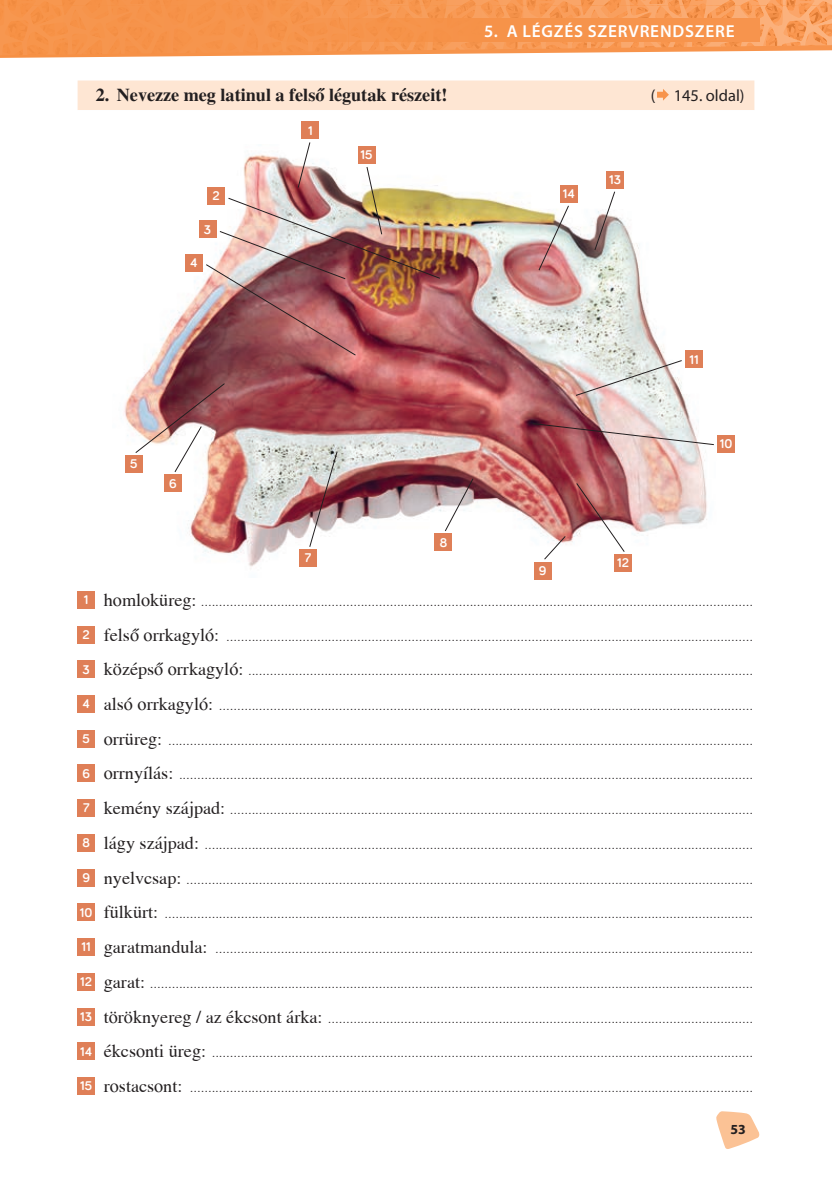
<style>
.page{position:relative;width:832px;height:1180px;background:#fff}
.page>*{position:absolute;margin:0;border:0;box-sizing:border-box;transform-origin:0 0}
.t1{font:700 18.2px "Toronto Mozaik";color:#231f20}
.t2{font:600 17.32px "Myriad Pro";letter-spacing:.045em;color:#fff}
.t3{font:16.45px "Myriad Pro";color:#231f20}
.t4{font:700 13.83px "Myriad Pro";color:#231f20}
.t5{font:700 12.95px "Bariol";color:#fff}
.t6{font:12.08px "Toronto Mozaik";color:#231f20}
.s1{font-family:"Bariol";font-weight:700;font-size:12.95px;color:#fff}
.s2{font-size:18.2px}
</style>
<div class="page">
<svg style="left:0;top:0;width:832px;height:58px;background:#f7a264"></svg>
<svg style="left:716px;top:1111px;width:44px;height:38px"></svg>
<div style="left:0;top:18px;width:759px;height:23px;background:#f6944c"></div>
<div style="left:78px;top:80px;width:676px;height:30px;background:#fee6d3"></div>
<div style="left:78px;top:591px;width:17px;height:17px;background:#df7f57"></div>
<div style="left:78px;top:626px;width:17px;height:17px;background:#df7f57"></div>
<div style="left:78px;top:660px;width:17px;height:18px;background:#df7f57"></div>
<div style="left:78px;top:695px;width:17px;height:17px;background:#df7f57"></div>
<div style="left:78px;top:730px;width:17px;height:17px;background:#df7f57"></div>
<div style="left:78px;top:764px;width:17px;height:18px;background:#df7f57"></div>
<div style="left:78px;top:799px;width:17px;height:17px;background:#df7f57"></div>
<div style="left:78px;top:834px;width:17px;height:17px;background:#df7f57"></div>
<div style="left:78px;top:869px;width:17px;height:17px;background:#df7f57"></div>
<div style="left:78px;top:903px;width:17px;height:18px;background:#df7f57"></div>
<div style="left:78px;top:938px;width:17px;height:17px;background:#df7f57"></div>
<div style="left:78px;top:973px;width:17px;height:17px;background:#df7f57"></div>
<div style="left:78px;top:1007px;width:17px;height:18px;background:#df7f57"></div>
<div style="left:78px;top:1042px;width:17px;height:17px;background:#df7f57"></div>
<div style="left:78px;top:1077px;width:17px;height:17px;background:#df7f57"></div>
<img style="left:124px;top:171px;width:590px;height:406px">
<div style="left:302px;top:122px;width:17px;height:17px;background:#df7f57"></div>
<div style="left:199px;top:221px;width:17px;height:17px;background:#df7f57"></div>
<div style="left:185px;top:254px;width:17px;height:17px;background:#df7f57"></div>
<div style="left:125px;top:455px;width:18px;height:18px;background:#df7f57"></div>
<div style="left:164px;top:474px;width:18px;height:18px;background:#df7f57"></div>
<svg style="left:134px;top:382px;width:92px;height:91px"></svg>
<div style="left:299px;top:549px;width:17px;height:17px;background:#df7f57"></div>
<svg style="left:309px;top:450px;width:29px;height:98px"></svg>
<div style="left:435px;top:533px;width:17px;height:18px;background:#df7f57"></div>
<svg style="left:444px;top:477px;width:30px;height:55px"></svg>
<div style="left:534px;top:562px;width:17px;height:17px;background:#df7f57"></div>
<svg style="left:543px;top:535px;width:23px;height:25px"></svg>
<div style="left:614px;top:554px;width:17px;height:17px;background:#df7f57"></div>
<svg style="left:575px;top:482px;width:50px;height:71px"></svg>
<div style="left:685px;top:351px;width:17px;height:17px;background:#df7f57"></div>
<svg style="left:575px;top:359px;width:107px;height:37px;background:#ddd9d5"></svg>
<div style="left:717px;top:435px;width:17px;height:18px;background:#df7f57"></div>
<svg style="left:532px;top:422px;width:182px;height:23px;background:#c29a9d"></svg>
<div style="left:606px;top:171px;width:17px;height:17px;background:#df7f57"></div>
<svg style="left:594px;top:191px;width:22px;height:60px"></svg>
<div style="left:560px;top:185px;width:17px;height:17px;background:#df7f57"></div>
<svg style="left:538px;top:205px;width:31px;height:66px"></svg>
<img style="left:205px;top:142px;width:236px;height:214px">
<h2 class="t2" style="left:484px;top:20px;width:252px">5. A LÉGZÉS SZERVRENDSZERE</h2>
<h1 class="t1" style="left:96px;top:84px;width:353px">2. Nevezze meg latinul a felső légutak részeit!</h1>
<h3 class="t3" style="left:651px;top:85px;width:95px">( 145. oldal)</h3>
<p class="t5" style="left:212px;top:187px;width:9px">2</p>
<p class="t5" style="left:204px;top:220px;width:9px">3</p>
<p class="t5" style="left:190px;top:253px;width:9px">4</p>
<p class="t5" style="left:130px;top:455px;width:9px">5</p>
<p class="t5" style="left:169px;top:474px;width:9px">6</p>
<p class="t5" style="left:308px;top:121px;width:6px">1</p>
<p class="t5" style="left:360px;top:146px;width:14px">15</p>
<p class="t5" style="left:305px;top:549px;width:8px">7</p>
<p class="t5" style="left:440px;top:533px;width:9px">8</p>
<p class="t5" style="left:563px;top:185px;width:13px">14</p>
<p class="t5" style="left:609px;top:171px;width:13px">13</p>
<p class="t5" style="left:539px;top:561px;width:9px">9</p>
<p class="t5" style="left:617px;top:554px;width:13px">12</p>
<p class="t5" style="left:689px;top:350px;width:11px">11</p>
<p class="t5" style="left:720px;top:435px;width:14px">10</p>
<p class="t6" style="left:84px;top:595px;width:670px"><span class="s1">1</span> <span class="s2">homloküreg:</span> ........................................................................................................................................................</p>
<p class="t6" style="left:83px;top:629px;width:671px"><span class="s1">2</span> <span class="s2">felső orrkagyló:</span> .................................................................................................................................................</p>
<p class="t6" style="left:82px;top:664px;width:671px"><span class="s1">3</span> <span class="s2">középső orrkagyló:</span> ...........................................................................................................................................</p>
<p class="t6" style="left:83px;top:699px;width:671px"><span class="s1">4</span> <span class="s2">alsó orrkagyló:</span> ...................................................................................................................................................</p>
<p class="t6" style="left:82px;top:734px;width:672px"><span class="s1">5</span> <span class="s2">orrüreg:</span> .................................................................................................................................................................</p>
<p class="t6" style="left:82px;top:768px;width:672px"><span class="s1">6</span> <span class="s2">orrnyílás:</span> ..............................................................................................................................................................</p>
<p class="t6" style="left:83px;top:803px;width:671px"><span class="s1">7</span> <span class="s2">kemény szájpad:</span> ................................................................................................................................................</p>
<p class="t6" style="left:82px;top:838px;width:672px"><span class="s1">8</span> <span class="s2">lágy szájpad:</span> .......................................................................................................................................................</p>
<p class="t6" style="left:82px;top:872px;width:672px"><span class="s1">9</span> <span class="s2">nyelvcsap:</span> ............................................................................................................................................................</p>
<p class="t6" style="left:80px;top:907px;width:674px"><span class="s1">10</span> <span class="s2">fülkürt:</span> ..................................................................................................................................................................</p>
<p class="t6" style="left:82px;top:942px;width:672px"><span class="s1">11</span> <span class="s2">garatmandula:</span> ....................................................................................................................................................</p>
<p class="t6" style="left:80px;top:976px;width:674px"><span class="s1">12</span> <span class="s2">garat:</span> ......................................................................................................................................................................</p>
<p class="t6" style="left:80px;top:1011px;width:674px"><span class="s1">13</span> <span class="s2">töröknyereg / az ékcsont árka:</span> .....................................................................................................................</p>
<p class="t6" style="left:80px;top:1046px;width:674px"><span class="s1">14</span> <span class="s2">ékcsonti üreg:</span> .....................................................................................................................................................</p>
<p class="t6" style="left:80px;top:1081px;width:674px"><span class="s1">15</span> <span class="s2">rostacsont:</span> ...........................................................................................................................................................</p>
<p class="t4" style="left:730px;top:1120px;width:17px">53</p>
</div>
